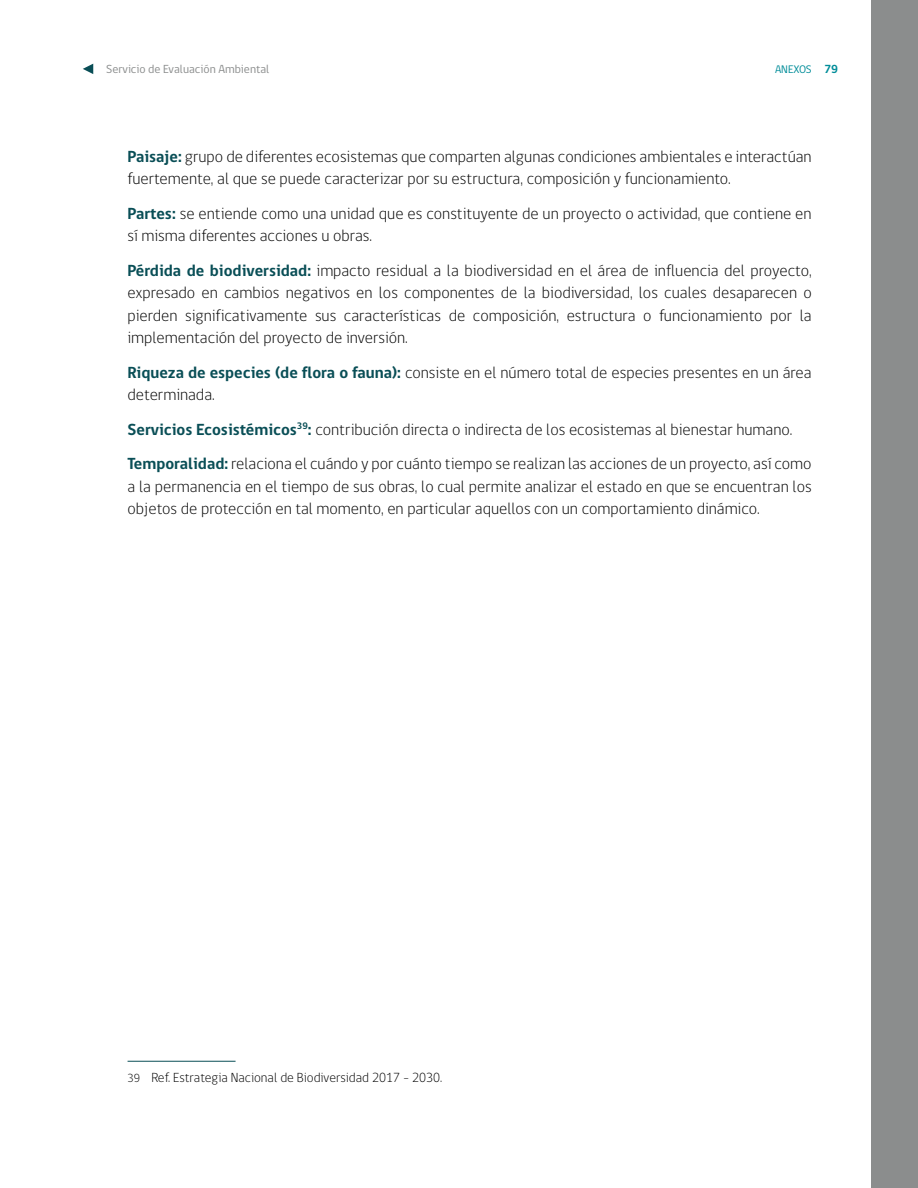
<style>
.page{position:relative;width:918px;height:1188px;background:#fff}
.page>*{position:absolute;margin:0;border:0;box-sizing:border-box;transform-origin:0 0}
.t1{font:300 16.5px/22.5px "gob CL";color:#000}
.t2{font:300 13.5px "gob CL";color:#000}
.t3{font:12px "gob CL";color:#8b8d8d}
.t4{font:11.25px "gob CL";color:#008d99}
.s1{font-weight:700;font-size:12px}
.s2{font-weight:700;color:#094e56}
.s3{font-size:12px}
</style>
<div class="page">
<div style="left:871px;top:0;width:47px;height:1188px;background:#8b8d8d"></div>
<svg style="left:83px;top:64px;width:10px;height:10px"></svg>
<hr style="left:128px;top:1061px;width:108px;height:1px;background:#094e56">
<p class="t3" style="left:106px;top:61px;width:165px">Servicio de Evaluación Ambiental</p>
<p class="t4" style="left:775px;top:62px;width:65px">ANEXOS <span class="s1">79</span></p>
<p class="t1" style="left:128px;top:145px;width:686px"><span class="s2">Paisaje:</span> grupo de diferentes ecosistemas que comparten algunas condiciones ambientales e interactúan fuertemente, al que se puede caracterizar por su estructura, composición y funcionamiento.</p>
<p class="t1" style="left:128px;top:202px;width:686px"><span class="s2">Partes:</span> se entiende como una unidad que es constituyente de un proyecto o actividad, que contiene en sí misma diferentes acciones u obras.</p>
<p class="t1" style="left:128px;top:259px;width:686px;text-align:justify"><span class="s2">Pérdida de biodiversidad:</span> impacto residual a la biodiversidad en el área de influencia del proyecto, expresado en cambios negativos en los componentes de la biodiversidad, los cuales desaparecen o pierden significativamente sus características de composición, estructura o funcionamiento por la implementación del proyecto de inversión.</p>
<p class="t1" style="left:128px;top:361px;width:686px"><span class="s2">Riqueza de especies (de flora o fauna):</span> consiste en el número total de especies presentes en un área determinada.</p>
<p class="t1" style="left:128px;top:412px;width:686px;line-height:34.5px"><span class="s2">Servicios Ecosistémicos</span><sup>39</sup><span class="s2">:</span> contribución directa o indirecta de los ecosistemas al bienestar humano.<br><span class="s2">Temporalidad:</span> relaciona el cuándo y por cuánto tiempo se realizan las acciones de un proyecto, así como</p>
<p class="t1" style="left:128px;top:475px;width:686px">a la permanencia en el tiempo de sus obras, lo cual permite analizar el estado en que se encuentran los objetos de protección en tal momento, en particular aquellos con un comportamiento dinámico.</p>
<p class="t2" style="left:128px;top:1068px;width:316px"><span class="s3">39</span> Ref. Estrategia Nacional de Biodiversidad 2017 – 2030.</p>
</div>
